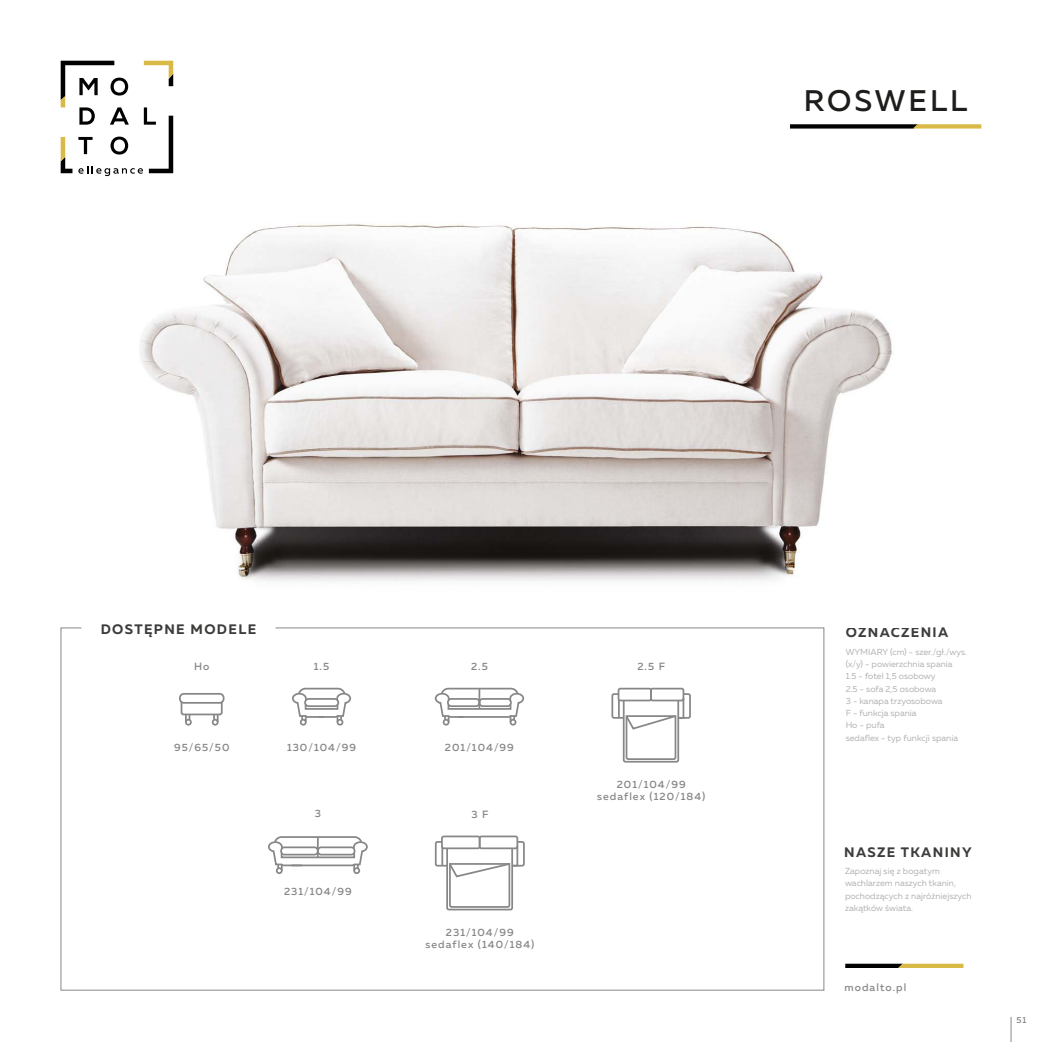
<style>
.page{position:relative;width:1042px;height:1042px;background:#fff}
.page>*{position:absolute;margin:0;border:0;box-sizing:border-box;transform-origin:0 0}
.t1{font:500 29.75px "Muller";letter-spacing:.1em;color:#1d1d1b}
.t2{font:700 13.65px "Muller";letter-spacing:.1em;color:#3c3c3b}
.t3{font:500 10.5px/12.2px "Muller";letter-spacing:.1em;color:#878787;text-align:center}
.t4{font:8.75px/12.2px "Muller";color:#b3b2b2}
.t5{font:500 8.75px "Muller";color:#878787}
</style>
<div class="page">
<img style="left:106px;top:139px;width:786px;height:442px">
<svg style="left:790px;top:124px;width:191px;height:5px"></svg>
<svg style="left:61px;top:61px;width:112px;height:115px"></svg>
<svg style="left:60px;top:627px;width:765px;height:364px"></svg>
<svg style="left:845px;top:963px;width:118px;height:5px"></svg>
<svg style="left:1010px;top:1017px;width:1px;height:25px"></svg>
<h1 class="t1" style="left:804px;top:82px;width:165px">ROSWELL</h1>
<h2 class="t2" style="left:101px;top:620px;width:157px">DOSTĘPNE MODELE</h2>
<p class="t3" style="left:194px;top:660px;width:17px">Ho</p>
<p class="t3" style="left:174px;top:741px;width:57px">95/65/50</p>
<p class="t3" style="left:314px;top:660px;width:17px">1.5</p>
<p class="t3" style="left:287px;top:741px;width:71px">130/104/99</p>
<p class="t3" style="left:471px;top:660px;width:18px">2.5</p>
<p class="t3" style="left:445px;top:741px;width:70px">201/104/99</p>
<p class="t3" style="left:637px;top:660px;width:29px">2.5 F</p>
<h2 class="t2" style="left:846px;top:624px;width:104px">OZNACZENIA</h2>
<p class="t4" style="left:846px;top:645px;width:123px">WYMIARY (cm) - szer./gł./wys. (x/y) - powierzchnia spania<br>1.5 - fotel 1,5 osobowy<br>2.5 - sofa 2,5 osobowa<br>3 - kanapa trzyosobowa<br>F - funkcja spania<br>Ho - pufa<br>sedaflex - typ funkcji spania</p>
<p class="t3" style="left:597px;top:778px;width:110px">201/104/99 sedaflex (120/184)</p>
<p class="t3" style="left:315px;top:807px;width:8px">3</p>
<p class="t3" style="left:471px;top:808px;width:19px">3 F</p>
<h2 class="t2" style="left:844px;top:843px;width:129px">NASZE TKANINY</h2>
<p class="t3" style="left:284px;top:885px;width:69px">231/104/99</p>
<p class="t4" style="left:845px;top:865px;width:128px">Zapoznaj się z bogatym wachlarzem naszych tkanin, pochodzących z najróżniejszych zakątków świata.</p>
<p class="t3" style="left:425px;top:926px;width:110px">231/104/99 sedaflex (140/184)</p>
<p class="t3" style="left:844px;top:980px;width:63px">modalto.pl</p>
<p class="t5" style="left:1016px;top:1015px;width:11px">51</p>
</div>
